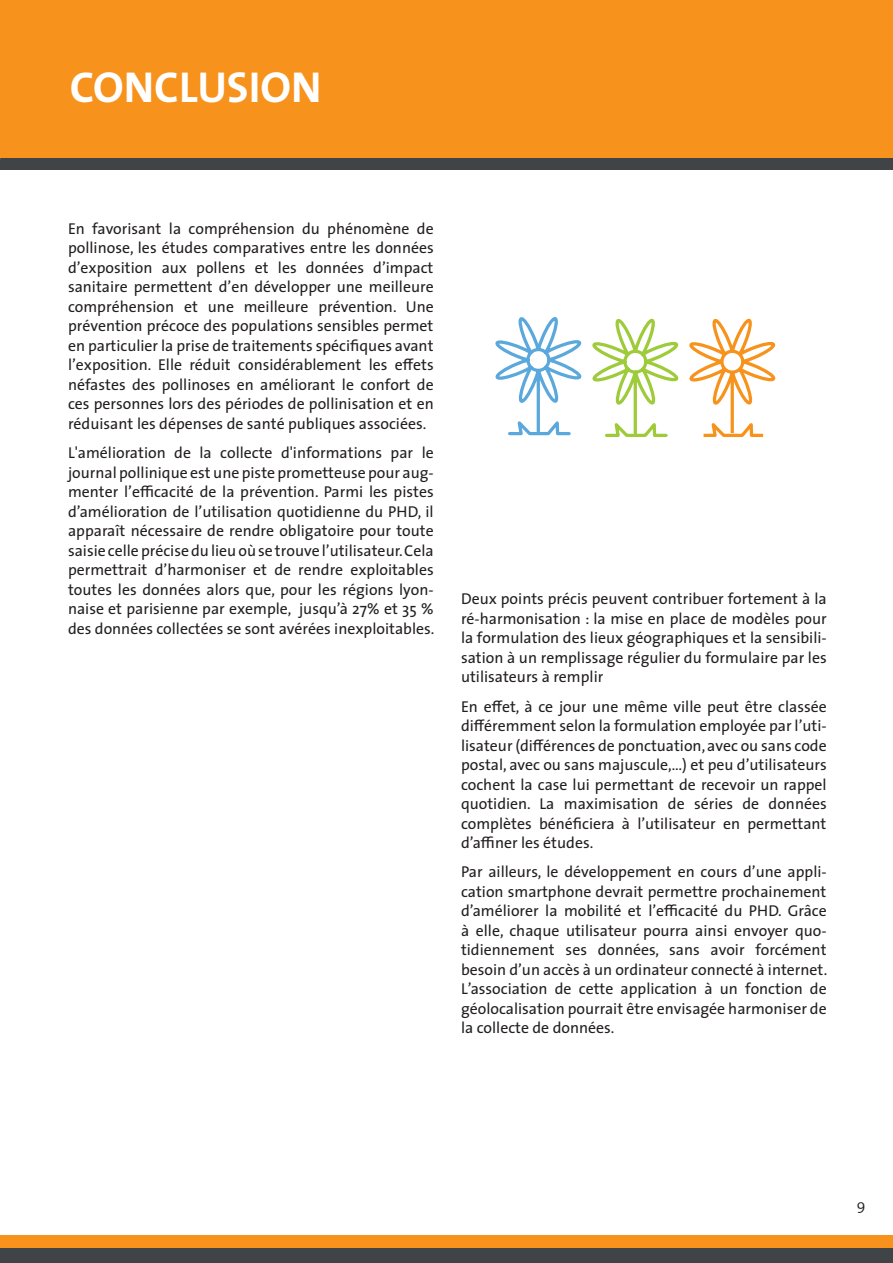
<style>
.page{position:relative;width:893px;height:1263px;background:#fff}
.page>*{position:absolute;margin:0;border:0;box-sizing:border-box;transform-origin:0 0}
._06_GROS_TITRE{font:43.5px "The Sans Bold Caps";color:#fff}
._00_COURANT{font:15.75px/19.5px "The Sans";color:#231f20;text-align:justify}
.t1{font:300 15px "The Sans";color:#231f20}
</style>
<div class="page">
<div style="left:0;top:1248px;width:893px;height:15px;background:#414446"></div>
<div style="left:0;top:1235px;width:893px;height:13px;background:#f7931d"></div>
<div style="left:0;top:0;width:893px;height:160px;background:#f7931d"></div>
<div style="left:0;top:158px;width:893px;height:12px;background:#414446"></div>
<svg style="left:495px;top:317px;width:281px;height:120px"></svg>
<p class="_06_GROS_TITRE" style="left:70px;top:50px;width:253px">CONCLUSION</p>
<p class="_00_COURANT" style="left:68px;top:218px;width:367px">En favorisant la compréhension du phénomène de pollinose, les études comparatives entre les données d’exposition aux pollens et les données d’impact sanitaire permettent d’en développer une meilleure compréhension et une meilleure prévention. Une prévention précoce des populations sensibles permet en particulier la prise de traitements spécifiques avant l’exposition. Elle réduit considérablement les effets néfastes des pollinoses en améliorant le confort de ces personnes lors des périodes de pollinisation et en réduisant les dépenses de santé publiques associées.</p>
<p class="_00_COURANT" style="left:68px;top:442px;width:368px">L'amélioration de la collecte d'informations par le journal pollinique est une piste prometteuse pour aug&shy;menter l’efficacité de la prévention. Parmi les pistes d’amélioration de l’utilisation quotidienne du PHD, il apparaît nécessaire de rendre obligatoire pour toute saisie celle précise du lieu où se trouve l’utilisateur. Cela permettrait d’harmoniser et de rendre exploitables toutes les données alors que, pour les régions lyon&shy;naise et parisienne par exemple, jusqu’à 27% et 35 % des données collectées se sont avérées inexploitables.</p>
<p class="_00_COURANT" style="left:461px;top:589px;width:367px">Deux points précis peuvent contribuer fortement à la ré-harmonisation : la mise en place de modèles pour la formulation des lieux géographiques et la sensibili&shy;sation à un remplissage régulier du formulaire par les utilisateurs à remplir</p>
<p class="_00_COURANT" style="left:461px;top:696px;width:367px">En effet, à ce jour une même ville peut être classée différemment selon la formulation employée par l’uti&shy;lisateur (différences de ponctuation, avec ou sans code postal, avec ou sans majuscule,…) et peu d’utilisateurs cochent la case lui permettant de recevoir un rappel quotidien. La maximisation de séries de données complètes bénéficiera à l’utilisateur en permettant d’affiner les études.</p>
<p class="_00_COURANT" style="left:461px;top:862px;width:368px">Par ailleurs, le développement en cours d’une appli&shy;cation smartphone devrait permettre prochainement d’améliorer la mobilité et l’efficacité du PHD. Grâce à elle, chaque utilisateur pourra ainsi envoyer quo&shy;tidiennement ses données, sans avoir forcément besoin d’un accès à un ordinateur connecté à internet.<br>L’association de cette application à un fonction de géolocalisation pourrait être envisagée harmoniser de la collecte de données.</p>
<p class="t1" style="left:857px;top:1193px;width:10px">9</p>
</div>
